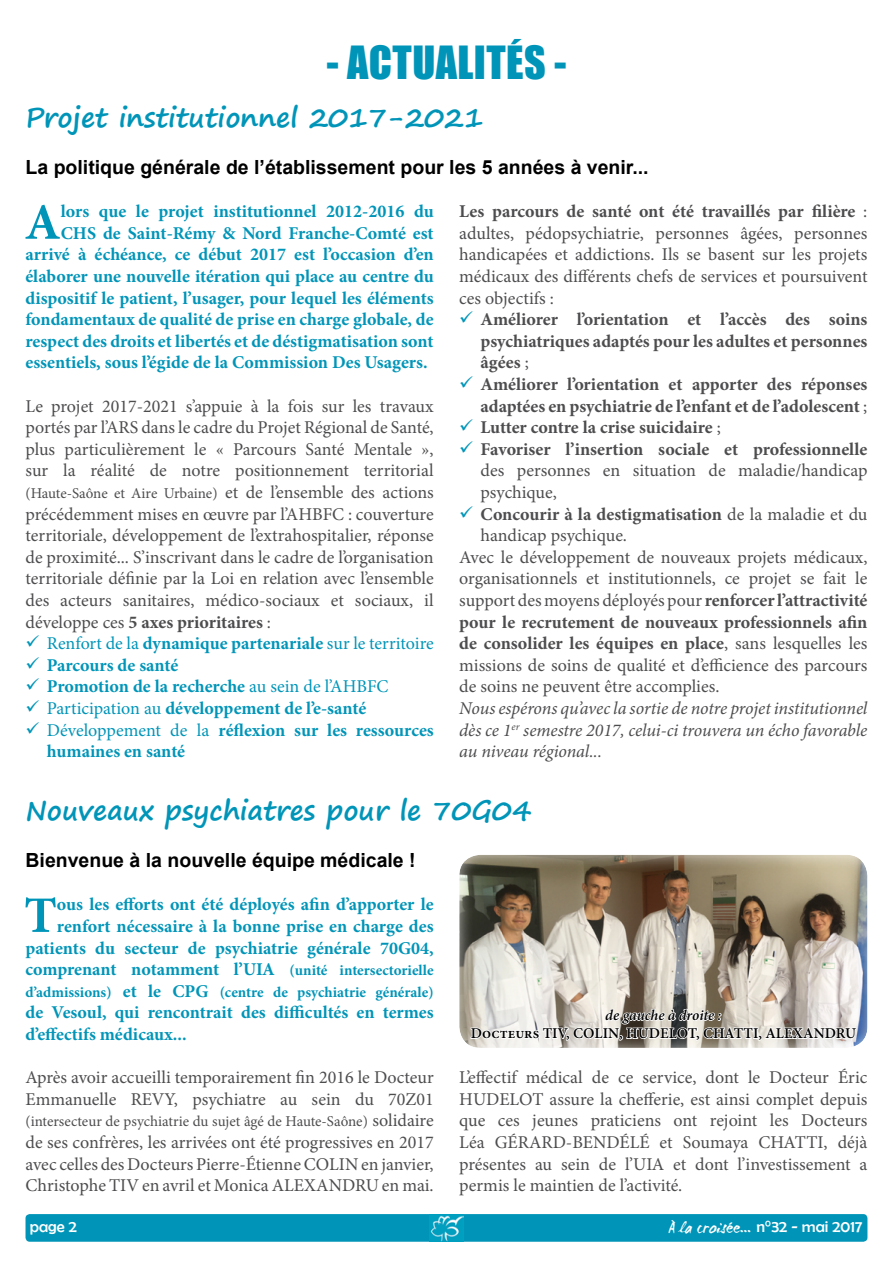
<style>
.page{position:relative;width:893px;height:1263px;background:#fff}
.page>*{position:absolute;margin:0;border:0;box-sizing:border-box;transform-origin:0 0}
.t1{font:700 51.3px "Minion Pro";color:#0095b8}
.t2{font:42px "Impact";letter-spacing:.01em;color:#0095b8}
.t3{font:700 27px "Segoe Print";color:#0095b8}
.t4{font:700 19.5px "Arial";color:#000}
.t5{font:18px/21.6px "Minion Pro";color:#4d4d4f;text-align:justify}
.t6{font:700 18px/21.6px "Minion Pro";color:#0095b8}
.t7{font:700 18px/21.6px "Minion Pro";letter-spacing:-.005em;color:#4d4d4f}
.t8{font:italic 18px/21.6px "Minion Pro";letter-spacing:-.01em;color:#4d4d4f;text-align:justify}
.t9{font:16.5px "WC Mano Negra Bta";color:#fff}
.t10{font:16.5px "Berlin Sans FB";color:#fff}
.t11{font:15px "Minion Pro";letter-spacing:-.005em;color:#4d4d4f}
.t12{font:700 15px "Minion Pro";color:#0095b8}
.t13{font:600 15px "Minion Pro";color:#000}
.t14{font:italic 600 15px "Minion Pro";letter-spacing:-.01em;color:#000}
.s1{font-weight:700}
.s2{font-weight:400}
.s3{font-size:18px}
.s4{font-size:15px}
.s5{font-family:"Berlin Sans FB"}
</style>
<div class="page">
<div style="left:26px;top:1214px;width:841px;height:28px;background:#0095b8;border-radius:4px"></div>
<img style="left:430px;top:1214px;width:34px;height:28px">
<div style="left:447px;top:854px;width:434px;height:196px;background:#fff;opacity:.75"></div>
<svg style="left:470px;top:1008px;width:387px;height:41px"></svg>
<h2 class="t2" style="left:327px;top:30px;width:241px">- ACTUALITÉS -</h2>
<h3 class="t3" style="left:26px;top:93px;width:459px">Projet institutionnel 2017-2021</h3>
<p class="t4" style="left:26px;top:154px;width:625px">La politique générale de l’établissement pour les 5 années à venir...</p>
<h1 class="t1" style="left:25px;top:186px;width:38px">A</h1>
<p class="t6" style="left:61px;top:200px;width:374px">lors que le projet institutionnel 2012-2016 du</p>
<p class="t5" style="left:459px;top:201px;width:410px"><span class="s1">Les parcours de santé ont été travaillés par filière</span> : adultes, pédopsychiatrie, personnes âgées, personnes handicapées et addictions. Ils se basent sur les projets médicaux des différents chefs de services et poursuivent ces objectifs :</p>
<p class="t7" style="left:480px;top:308px;width:388px">Améliorer l’orientation et l’accès des soins psychiatriques adaptés pour les adultes et personnes âgées <span class="s2">;<br></span>Améliorer l’orientation et apporter des réponses adaptées en psychiatrie de l’enfant et de l’adolescent <span class="s2">; </span>Lutter contre la crise suicidaire <span class="s2">;<br></span>Favoriser l’insertion sociale et professionnelle</p>
<p class="t5" style="left:480px;top:460px;width:388px">des personnes en situation de maladie/handicap</p>
<p class="t5" style="left:480px;top:481px;width:78px">psychique,</p>
<p class="t7" style="left:480px;top:503px;width:388px">Concourir à la destigmatisation <span class="s2">de la maladie et du</span></p>
<p class="t5" style="left:480px;top:525px;width:148px">handicap psychique.</p>
<p class="t5" style="left:459px;top:546px;width:410px">Avec le développement de nouveaux projets médicaux,</p>
<p class="t5" style="left:459px;top:568px;width:410px">organisationnels et institutionnels, ce projet se fait le</p>
<p class="t5" style="left:459px;top:589px;width:410px">support des moyens déployés pour <span class="s1">renforcer l’attractivité</span></p>
<p class="t7" style="left:459px;top:611px;width:410px">pour le recrutement de nouveaux professionnels afin</p>
<p class="t7" style="left:459px;top:632px;width:410px">de consolider les équipes en place<span class="s2">, sans lesquelles les</span></p>
<p class="t5" style="left:459px;top:654px;width:410px">missions de soins de qualité et d’efficience des parcours</p>
<p class="t5" style="left:459px;top:676px;width:262px">de soins ne peuvent être accomplies.</p>
<p class="t8" style="left:459px;top:697px;width:410px">Nous espérons qu’avec la sortie de notre projet institutionnel dès ce 1<sup>er</sup> semestre 2017, celui-ci trouvera un écho favorable au niveau régional...</p>
<h3 class="t3" style="left:26px;top:786px;width:508px">Nouveaux psychiatres pour le 70G04</h3>
<p class="t4" style="left:26px;top:847px;width:392px">Bienvenue à la nouvelle équipe médicale !</p>
<h1 class="t1" style="left:24px;top:879px;width:34px">T</h1>
<p class="t6" style="left:61px;top:222px;width:374px">CHS de Saint-Rémy &amp; Nord Franche-Comté est</p>
<p class="t6" style="left:26px;top:244px;width:410px">arrivé à échéance, ce début 2017 est l’occasion d’en</p>
<p class="t6" style="left:26px;top:265px;width:410px">élaborer une nouvelle itération qui place au centre du</p>
<p class="t6" style="left:26px;top:287px;width:410px">dispositif le patient, l’usager, pour lequel les éléments</p>
<p class="t6" style="left:26px;top:308px;width:410px">fondamentaux de qualité de prise en charge globale, de</p>
<p class="t6" style="left:26px;top:330px;width:410px">respect des droits et libertés et de déstigmatisation sont</p>
<p class="t6" style="left:26px;top:352px;width:404px">essentiels, sous l’égide de la Commission Des Usagers.</p>
<p class="t5" style="left:26px;top:395px;width:410px">Le projet 2017-2021 s’appuie à la fois sur les travaux portés par l’ARS dans le cadre du Projet Régional de Santé, plus particulièrement le « Parcours Santé Mentale », sur la réalité de notre positionnement territorial</p>
<p class="t11" style="left:26px;top:483px;width:410px">(Haute-Saône et Aire Urbaine) <span class="s3">et de l’ensemble des actions</span></p>
<p class="t5" style="left:26px;top:503px;width:410px">précédemment mises en œuvre par l’AHBFC : couverture territoriale, développement de l’extrahospitalier, réponse de proximité... S’inscrivant dans le cadre de l’organisation territoriale définie par la Loi en relation avec l’ensemble des acteurs sanitaires, médico-sociaux et sociaux, il développe ces <span class="s1">5 axes prioritaires</span> :</p>
<p class="t6" style="left:47px;top:632px;width:388px"><span class="s2">Renfort de la</span> dynamique partenariale <span class="s2">sur le territoire </span>Parcours de santé<br>Promotion de la recherche <span class="s2">au sein de l’AHBFC Participation au</span> développement de l’e-santé <span class="s2">Développement de la</span> réflexion sur les ressources humaines en santé</p>
<p class="t6" style="left:26px;top:893px;width:410px;text-align:right">ous les efforts ont été déployés afin d’apporter le renfort nécessaire à la bonne prise en charge des patients du secteur de psychiatrie générale 70G04, comprenant notamment l’UIA <span class="s4">(unité intersectorielle</span></p>
<p class="t12" style="left:26px;top:981px;width:410px">d’admissions) <span class="s3">et le CPG</span> (centre de psychiatrie générale)</p>
<p class="t6" style="left:26px;top:1001px;width:410px">de Vesoul, qui rencontrait des difficultés en termes d’effectifs médicaux...</p>
<p class="t5" style="left:26px;top:1067px;width:410px">Après avoir accueilli temporairement fin 2016 le Docteur<br>Emmanuelle REVY, psychiatre au sein du 70Z01</p>
<p class="t11" style="left:26px;top:1111px;width:410px">(intersecteur de psychiatrie du sujet âgé de Haute-Saône) <span class="s3">solidaire</span></p>
<p class="t5" style="left:26px;top:1131px;width:410px">de ses confrères, les arrivées ont été progressives en 2017 avec celles des Docteurs Pierre-Étienne COLIN en janvier, Christophe TIV en avril et Monica ALEXANDRU en mai.</p>
<p class="t14" style="left:605px;top:1005px;width:118px">de gauche à droite :</p>
<p class="t13" style="left:471px;top:1023px;width:387px">Docteurs TIV, COLIN, HUDELOT, CHATTI, ALEXANDRU</p>
<p class="t5" style="left:459px;top:1067px;width:410px">L’effectif médical de ce service, dont le Docteur Éric HUDELOT assure la chefferie, est ainsi complet depuis que ces jeunes praticiens ont rejoint les Docteurs Léa GÉRARD-BENDÉLÉ et Soumaya CHATTI, déjà présentes au sein de l’UIA et dont l’investissement a permis le maintien de l’activité.</p>
<p class="t10" style="left:30px;top:1217px;width:49px">page 2</p>
<p class="t9" style="left:668px;top:1217px;width:195px">À la croisée... <span class="s5">n°32 - mai 2017</span></p>
</div>
